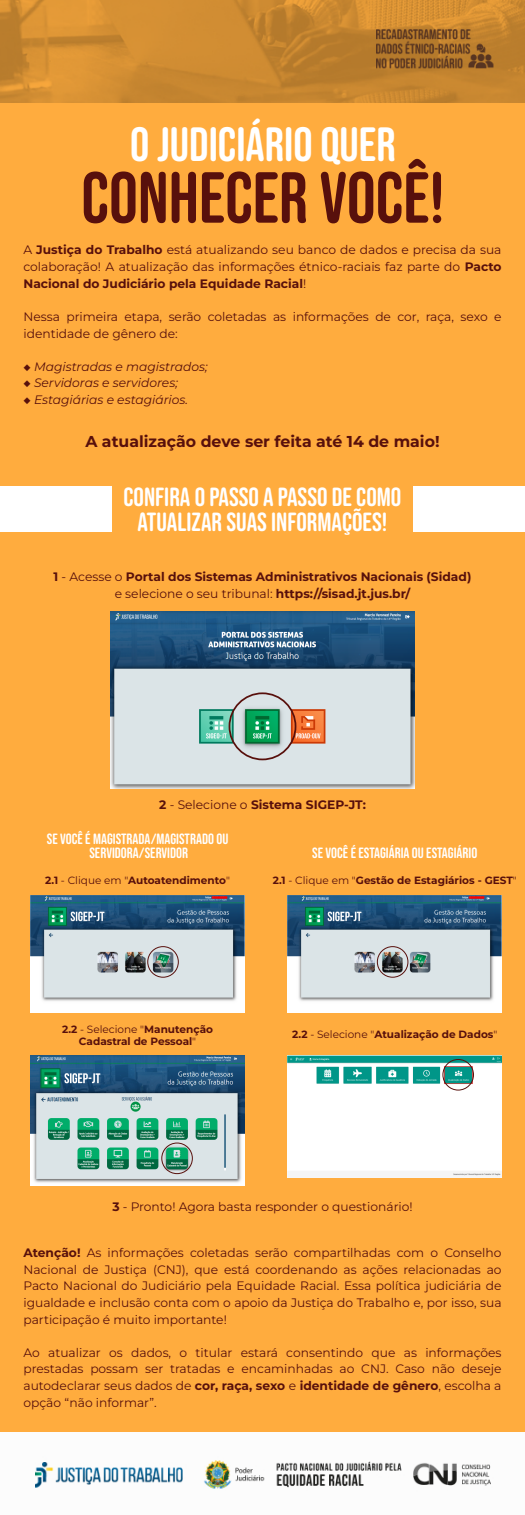
<style>
.page{position:relative;width:525px;height:1515px;background:#fff}
.page>*{position:absolute;margin:0;border:0;box-sizing:border-box;transform-origin:0 0}
.t1{font:72.1px "Bebas Neue Rounded";color:#58100c}
.t2{font:48.04px "Bebas Neue Rounded";color:#fff}
.t3{font:26.25px/24.5px "Bebas Neue Rounded";color:#fff;text-align:center}
.t4{font:700 15.75px "Montserrat";color:#58100c}
.t5{font:14.88px/14px "Bebas Neue Rounded";color:#fff;text-align:center}
.t6{font:12.25px/16.6px "Montserrat";color:#58100c;text-align:justify}
.t7{font:700 12.25px/16.6px "Montserrat";color:#58100c;text-align:center}
.t8{font:italic 12.25px "Montserrat";color:#58100c}
.t9{font:700 10.5px/12.2px "Montserrat";color:#58100c;text-align:center}
.s1{font-weight:700}
.s2{font-weight:400}
</style>
<div class="page">
<div style="left:0;top:0;width:525px;height:1514px;background:#ffac3e"></div>
<img style="left:0;top:0;width:525px;height:103px">
<img style="left:0;top:1432px;width:525px;height:82px">
<img style="left:111px;top:611px;width:303px;height:177px">
<div style="left:0;top:486px;width:112px;height:46px;background:#fff"></div>
<div style="left:413px;top:486px;width:112px;height:46px;background:#fff"></div>
<div style="left:229px;top:692px;width:67px;height:68px;border:2px solid #58100c;border-radius:50%"></div>
<img style="left:31px;top:1055px;width:213px;height:130px">
<img style="left:288px;top:1055px;width:214px;height:122px">
<img style="left:31px;top:896px;width:213px;height:116px">
<div style="left:147px;top:946px;width:32px;height:31px;border:1px solid #58100c;border-radius:50%"></div>
<img style="left:288px;top:896px;width:214px;height:116px">
<div style="left:377px;top:946px;width:31px;height:31px;border:1px solid #58100c;border-radius:50%"></div>
<div style="left:442px;top:1058px;width:32px;height:32px;border:1px solid #58100c;border-radius:50%"></div>
<div style="left:161px;top:1142px;width:32px;height:31px;border:1px solid #58100c;border-radius:50%"></div>
<h2 class="t2" style="left:130px;top:118px;width:267px">O JUDICIÁRIO QUER</h2>
<h1 class="t1" style="left:81px;top:157px;width:365px">CONHECER VOCÊ!</h1>
<p class="t6" style="left:23px;top:241px;width:480px">A <span class="s1">Justiça do Trabalho</span> está atualizando seu banco de dados e precisa da sua colaboração! A atualização das informações étnico-raciais faz parte do <span class="s1">Pacto Nacional do Judiciário pela Equidade Racial</span>!</p>
<p class="t6" style="left:23px;top:308px;width:480px">Nessa primeira etapa, serão coletadas as informações de cor, raça, sexo e identidade de gênero de:</p>
<p class="t8" style="left:23px;top:358px;width:186px">◆ Magistradas e magistrados;</p>
<p class="t8" style="left:23px;top:375px;width:156px">◆ Servidoras e servidores;</p>
<p class="t8" style="left:23px;top:391px;width:166px">◆ Estagiárias e estagiários.</p>
<p class="t4" style="left:85px;top:431px;width:356px">A atualização deve ser feita até 14 de maio!</p>
<h3 class="t3" style="left:123px;top:484px;width:280px">CONFIRA O PASSO A PASSO DE COMO<br>ATUALIZAR SUAS INFORMAÇÕES!</h3>
<p class="t7" style="left:54px;top:568px;width:419px">1 <span class="s2">- Acesse o</span> Portal dos Sistemas Administrativos Nacionais (Sidad) <span class="s2">e selecione o seu tribunal:</span> https://sisad.jt.jus.br/</p>
<p class="t7" style="left:159px;top:796px;width:208px">2 <span class="s2">- Selecione o</span> Sistema SIGEP-JT:</p>
<p class="t5" style="left:47px;top:832px;width:183px">SE VOCÊ É MAGISTRADA/MAGISTRADO OU<br>SERVIDORA/SERVIDOR</p>
<p class="t5" style="left:312px;top:846px;width:167px">SE VOCÊ É ESTAGIÁRIA OU ESTAGIÁRIO</p>
<p class="t9" style="left:45px;top:873px;width:186px">2.1 <span class="s2">- Clique em "</span>Autoatendimento<span class="s2">"</span></p>
<p class="t9" style="left:273px;top:873px;width:246px">2.1 <span class="s2">- Clique em "</span>Gestão de Estagiários - GEST<span class="s2">"</span></p>
<p class="t9" style="left:62px;top:1022px;width:153px">2.2 <span class="s2">- Selecione "</span>Manutenção<br>Cadastral de Pessoal<span class="s2">"</span></p>
<p class="t9" style="left:292px;top:1027px;width:207px">2.2 <span class="s2">- Selecione "</span>Atualização de Dados<span class="s2">"</span></p>
<p class="t6" style="left:112px;top:1198px;width:302px"><span class="s1">3</span> - Pronto! Agora basta responder o questionário!</p>
<p class="t6" style="left:23px;top:1243px;width:480px"><span class="s1">Atenção!</span> As informações coletadas serão compartilhadas com o Conselho Nacional de Justiça (CNJ), que está coordenando as ações relacionadas ao Pacto Nacional do Judiciário pela Equidade Racial. Essa política judiciária de igualdade e inclusão conta com o apoio da Justiça do Trabalho e, por isso, sua participação é muito importante!</p>
<p class="t6" style="left:23px;top:1343px;width:480px">Ao atualizar os dados, o titular estará consentindo que as informações prestadas possam ser tratadas e encaminhadas ao CNJ. Caso não deseje autodeclarar seus dados de <span class="s1">cor, raça, sexo</span> e <span class="s1">identidade de gênero</span>, escolha a opção “não informar”.</p>
</div>
